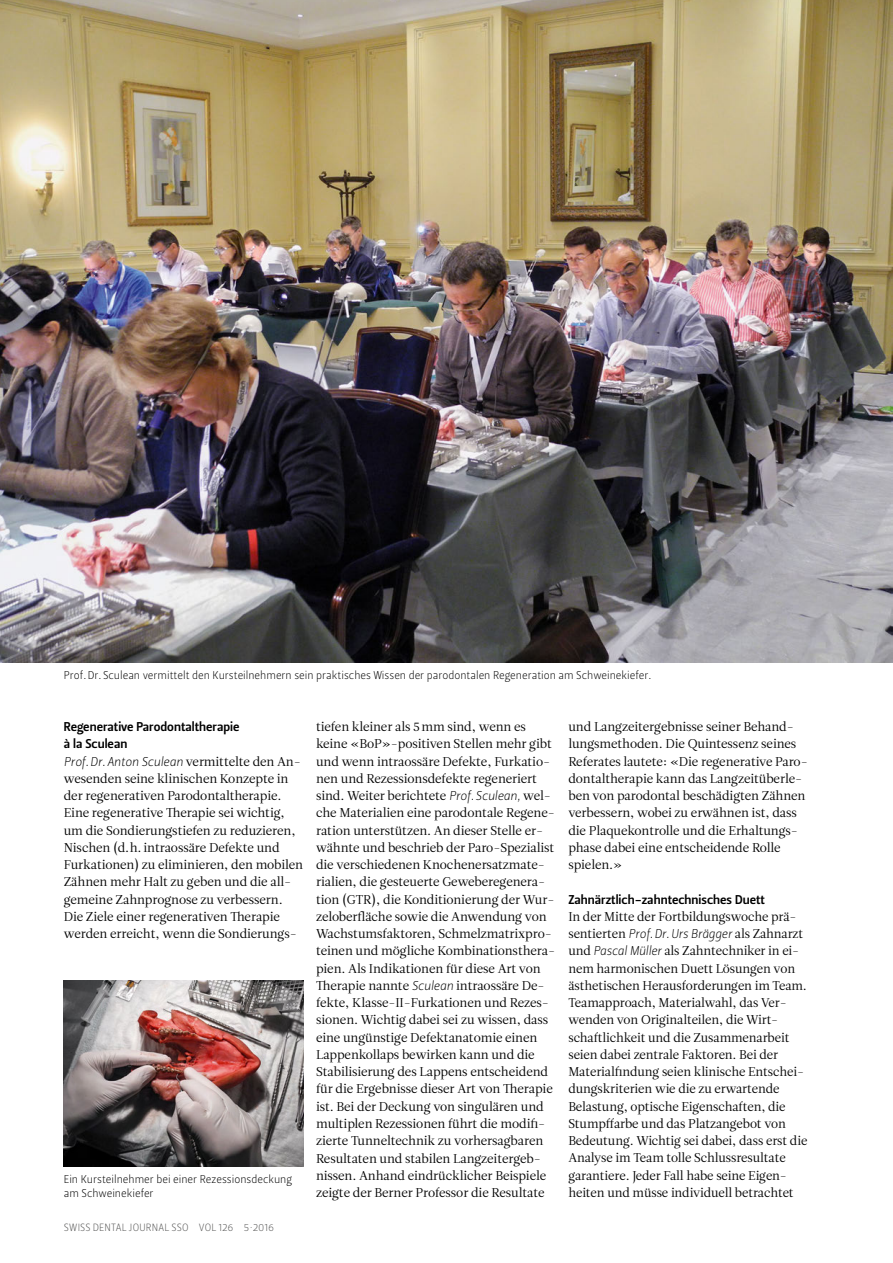
<style>
.page{position:relative;width:893px;height:1263px;background:#fff}
.page>*{position:absolute;margin:0;border:0;box-sizing:border-box;transform-origin:0 0}
.t1{font:12.75px/17.2px "Leitura Roman 1";letter-spacing:-.01em;color:#000}
.t2{font:12.75px/17.2px "Leitura Sans Grot 3";color:#000}
.t3{font:12.75px "Leitura Sans Italic 1";letter-spacing:-.01em;color:#000}
.t4{font:11.25px/13.5px "Leitura Sans Grot 1";color:#000}
.t5{font:10.5px "Leitura Sans Grot 1";letter-spacing:.015em;color:#565655}
.s1{font-family:"Leitura Roman 1"}
.s2{font-family:"Leitura Sans Italic 1"}
</style>
<div class="page">
<img style="left:0;top:0;width:893px;height:662px">
<img style="left:64px;top:980px;width:239px;height:186px">
<p class="t4" style="left:64px;top:669px;width:589px">Prof.Dr. Sculean vermittelt den Kursteilnehmern sein praktisches Wissen der parodontalen Regeneration am Schweinekiefer.</p>
<p class="t2" style="left:64px;top:718px;width:177px">Regenerative Parodontaltherapie à la Sculean</p>
<p class="t3" style="left:64px;top:754px;width:239px">Prof.Dr.Anton Sculean <span class="s1">vermittelte den An-</span></p>
<p class="t1" style="left:64px;top:770px;width:241px">wesenden seine klinischen Konzepte in der regenerativen Parodontaltherapie.<br>Eine regenerative Therapie sei wichtig, um die Sondierungstiefen zu reduzieren, Nischen (d.h. intraossäre Defekte und Furkationen) zu eliminieren, den mobilen Zähnen mehr Halt zu geben und die all&shy;gemeine Zahnprognose zu verbessern.<br>Die Ziele einer regenerativen Therapie werden erreicht, wenn die Sondierungs-</p>
<p class="t4" style="left:64px;top:1173px;width:230px">Ein Kursteilnehmer bei einer Rezessionsdeckung am Schweinekiefer</p>
<p class="t5" style="left:64px;top:1222px;width:212px">SWISS DENTAL JOURNAL SSO VOL 126 5 2016</p>
<p class="t1" style="left:316px;top:718px;width:241px">tiefen kleiner als 5mm sind, wenn es keine «BoP»- positiven Stellen mehr gibt und wenn intraossäre Defekte, Furkatio&shy;nen und Rezessionsdefekte regeneriert sind. Weiter berichtete <span class="s2">Prof.Sculean,</span> wel&shy;che Materialien eine parodontale Regene&shy;ration unterstützen. An dieser Stelle er&shy;wähnte und beschrieb der Paro- Spezialist die verschiedenen Knochenersatzmate&shy;rialien, die gesteuerte Geweberegenera&shy;tion (GTR), die Konditionierung der Wur&shy;zeloberfläche sowie die Anwendung von Wachstumsfaktoren, Schmelzmatrixpro&shy;teinen und mögliche Kombinationsthera&shy;pien. Als Indikationen für diese Art von Therapie nannte <span class="s2">Sculean</span> intraossäre De&shy;fekte, Klasse- II- Furkationen und Rezes&shy;sionen. Wichtig dabei sei zu wissen, dass eine ungünstige Defektanatomie einen Lappenkollaps bewirken kann und die Stabilisierung des Lappens entscheidend für die Ergebnisse dieser Art von Therapie ist. Bei der Deckung von singulären und multiplen Rezessionen führt die modifi&shy;zierte Tunneltechnik zu vorhersagbaren Resultaten und stabilen Langzeitergeb&shy;nissen. Anhand eindrücklicher Beispiele zeigte der Berner Professor die Resultate</p>
<p class="t1" style="left:568px;top:718px;width:241px">und Langzeitergebnisse seiner Behand&shy;lungsmethoden. Die Quintessenz seines Referates lautete: «Die regenerative Paro&shy;dontaltherapie kann das Langzeitüberle&shy;ben von parodontal beschädigten Zähnen verbessern, wobei zu erwähnen ist, dass die Plaquekontrolle und die Erhaltungs&shy;phase dabei eine entscheidende Rolle spielen.»</p>
<p class="t2" style="left:568px;top:891px;width:198px">Zahnärztlich-zahntechnisches Duett</p>
<p class="t1" style="left:568px;top:908px;width:240px">In der Mitte der Fortbildungswoche prä&shy;sentierten <span class="s2">Prof.Dr.Urs Brägger</span> als Zahnarzt und <span class="s2">Pascal Müller</span> als Zahntechniker in ei&shy;nem harmonischen Duett Lösungen von ästhetischen Herausforderungen im Team.<br>Teamapproach, Materialwahl, das Ver&shy;wenden von Originalteilen, die Wirt&shy;schaftlichkeit und die Zusammenarbeit seien dabei zentrale Faktoren. Bei der Materialfindung seien klinische Entschei&shy;dungskriterien wie die zu erwartende Belastung, optische Eigenschaften, die Stumpffarbe und das Platzangebot von Bedeutung. Wichtig sei dabei, dass erst die Analyse im Team tolle Schlussresultate garantiere. Jeder Fall habe seine Eigen&shy;heiten und müsse individuell betrachtet</p>
</div>
